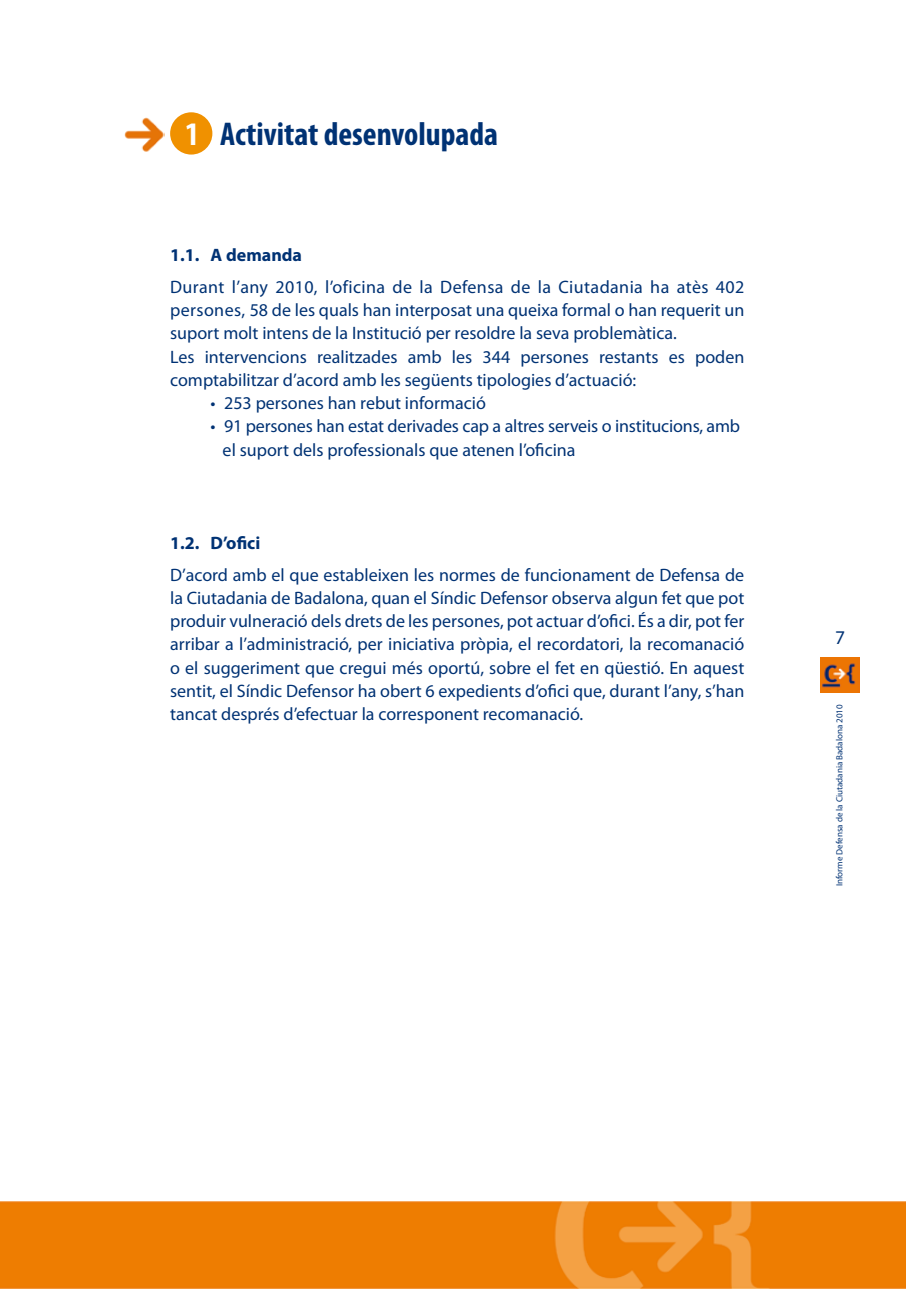
<style>
.page{position:relative;width:906px;height:1289px;background:#fff}
.page>*{position:absolute;margin:0;border:0;box-sizing:border-box;transform-origin:0 0}
.t1{font:700 condensed 33px "Myriad Pro";color:#003274}
.t2{font:19.5px "Myriad Pro";color:#003274}
.t3{font:18px/23.2px "Myriad Pro";color:#003274}
.t4{font:700 18px "Myriad Pro";color:#003274}
.t5{font:9px "Myriad Pro";color:#003274}
.s1{color:#fff}
</style>
<div class="page">
<img style="left:0;top:1201px;width:906px;height:87px">
<img style="left:821px;top:657px;width:38px;height:35px">
<img style="left:124px;top:117px;width:40px;height:35px">
<div style="left:170px;top:112px;width:42px;height:42px;background:#f09100;border-radius:50%"></div>
<h1 class="t1" style="left:185px;top:113px;width:315px"><span class="s1">1</span> Activitat desenvolupada</h1>
<p class="t4" style="left:170px;top:243px;width:133px">1.1. A demanda</p>
<p class="t3" style="left:170px;top:275px;width:576px">Durant l’any 2010, l’oficina de la Defensa de la Ciutadania ha atès 402 persones, 58 de les quals han interposat una queixa formal o han requerit un suport molt intens de la Institució per resoldre la seva problemàtica.<br>Les intervencions realitzades amb les 344 persones restants es poden comptabilitzar d’acord amb les següents tipologies d’actuació:</p>
<p class="t3" style="left:211px;top:391px;width:277px">• 253 persones han rebut informació</p>
<p class="t3" style="left:223px;top:414px;width:519px;text-indent:-12px">• 91 persones han estat derivades cap a altres serveis o institucions, amb el suport dels professionals que atenen l’oficina</p>
<p class="t4" style="left:170px;top:531px;width:92px">1.2. D’ofici</p>
<p class="t3" style="left:170px;top:562px;width:576px;text-align:justify">D’acord amb el que estableixen les normes de funcionament de Defensa de la Ciutadania de Badalona, quan el Síndic Defensor observa algun fet que pot produir vulneració dels drets de les persones, pot actuar d’ofici. És a dir, pot fer arribar a l’administració, per iniciativa pròpia, el recordatori, la recomanació o el suggeriment que cregui més oportú, sobre el fet en qüestió. En aquest sentit, el Síndic Defensor ha obert 6 expedients d’ofici que, durant l’any, s’han tancat després d’efectuar la corresponent recomanació.</p>
<p class="t2" style="left:835px;top:626px;width:12px">7</p>
<p class="t5" style="left:834px;top:886px;width:183px;rotate:-90deg">Informe Defensa de la Ciutadania Badalona 2010</p>
</div>
